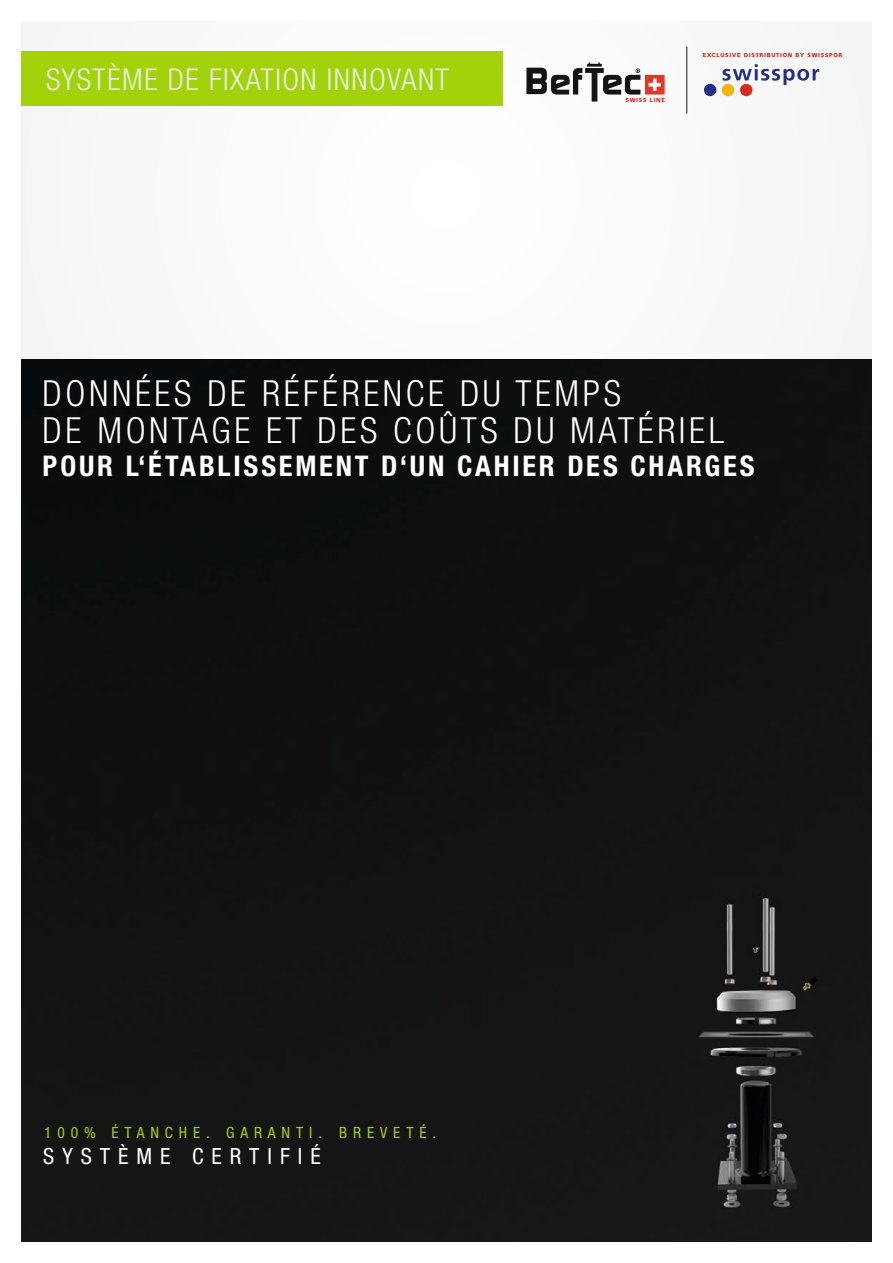
<style>
.page{position:relative;width:893px;height:1263px;background:#fff}
.page>*{position:absolute;margin:0;border:0;box-sizing:border-box;transform-origin:0 0}
.t1{font:300 condensed 36px/36.3px "Helvetica Neue LT Std";letter-spacing:.1em;color:#fff}
.t2{font:300 condensed 30px "Helvetica Neue LT Std";letter-spacing:.05em;color:#f0f0f0}
.t3{font:700 condensed 28.5px "Helvetica Neue LT Std";letter-spacing:.095em;color:#fff}
.t4{font:condensed 22.35px "Helvetica Neue LT Std";letter-spacing:.36em;color:#fff}
.t5{font:condensed 15.45px "Helvetica Neue LT Std";letter-spacing:.38em;color:#a3d20b}
.t6{font:900 5.85px "Frutiger LT Std";letter-spacing:.12em;color:#dc2a1b}
</style>
<div class="page">
<div style="left:21px;top:21px;width:851px;height:338px;background:#fafafa"></div>
<div style="left:21px;top:359px;width:851px;height:883px;background:#111213"></div>
<div style="left:21px;top:51px;width:482px;height:54px;background:#a3d20b"></div>
<svg style="left:526px;top:62px;width:139px;height:40px"></svg>
<svg style="left:722px;top:64px;width:97px;height:21px"></svg>
<div style="left:704px;top:84px;width:12px;height:12px;background:#223087;border-radius:50%"></div>
<div style="left:722px;top:84px;width:12px;height:12px;background:#fbb10c;border-radius:50%"></div>
<div style="left:740px;top:84px;width:12px;height:12px;background:#dc2a1b;border-radius:50%"></div>
<hr style="left:686px;top:47px;width:1px;height:67px;background:#131413">
<p class="t2" style="left:46px;top:62px;width:404px">SYSTÈME DE FIXATION INNOVANT</p>
<p class="t6" style="left:625px;top:96px;width:41px">SWISS LINE</p>
<p class="t6" style="left:703px;top:51px;width:141px">EXCLUSIVE DISTRIBUTION BY SWISSPOR</p>
<p class="t1" style="left:43px;top:375px;width:683px">DONNÉES DE RÉFÉRENCE DU TEMPS<br>DE MONTAGE ET DES COÛTS DU MATÉRIEL</p>
<p class="t3" style="left:43px;top:448px;width:714px">POUR L‘ÉTABLISSEMENT D‘UN CAHIER DES CHARGES</p>
<p class="t5" style="left:44px;top:1124px;width:394px">100% ÉTANCHE. GARANTI. BREVETÉ.</p>
<p class="t4" style="left:43px;top:1143px;width:279px">SYSTÈME CERTIFIÉ</p>
</div>
